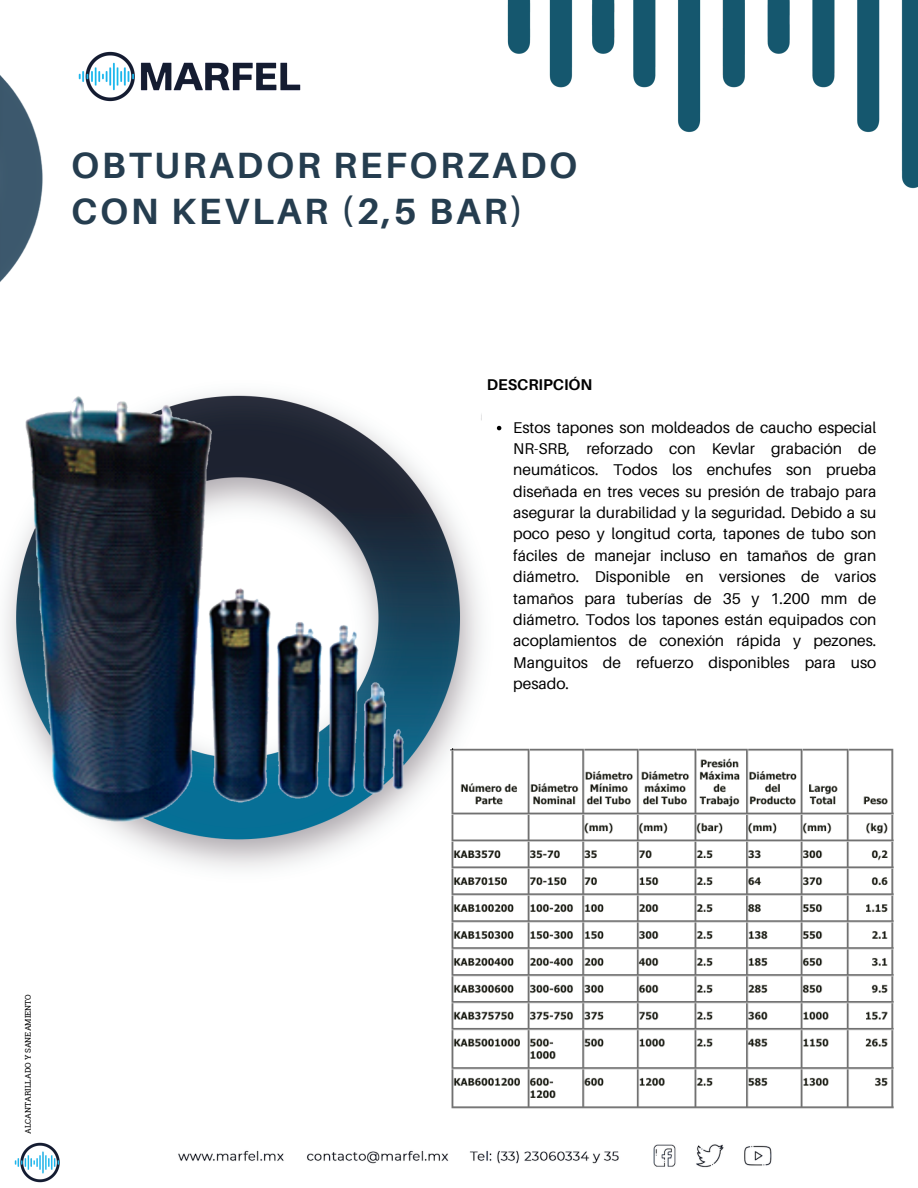
<style>
.page{position:relative;width:918px;height:1188px;background:#fff}
.page>*{position:absolute;margin:0;border:0;box-sizing:border-box;transform-origin:0 0}
.t1{font:700 36.6px "Aileron";letter-spacing:.075em;color:#253d4f}
.t2{font:15.6px/21.3px "Aileron";color:#000;text-align:justify}
.t3{font:700 15.6px "Aileron";color:#000}
.t4{font:7.95px "Roboto Slab";color:#000}
</style>
<div class="page">
<img style="left:14px;top:1142px;width:46px;height:41px">
<img style="left:178px;top:1144px;width:594px;height:24px">
<img style="left:107px;top:51px;width:194px;height:51px">
<img style="left:507px;top:0;width:411px;height:189px">
<img style="left:0;top:52px;width:107px;height:230px">
<img style="left:4px;top:394px;width:493px;height:475px">
<img style="left:450px;top:748px;width:444px;height:361px">
<svg style="left:497px;top:426px;width:4px;height:4px"></svg>
<p class="t1" style="left:71px;top:142px;width:507px">OBTURADOR REFORZADO</p>
<p class="t1" style="left:71px;top:188px;width:454px">CON KEVLAR (2,5 BAR)</p>
<p class="t3" style="left:487px;top:375px;width:107px">DESCRIPCIÓN</p>
<p class="t2" style="left:513px;top:416px;width:365px">Estos tapones son moldeados de caucho especial NR-SRB, reforzado con Kevlar grabación de neumáticos. Todos los enchufes son prueba diseñada en tres veces su presión de trabajo para asegurar la durabilidad y la seguridad. Debido a su poco peso y longitud corta, tapones de tubo son fáciles de manejar incluso en tamaños de gran diámetro. Disponible en versiones de varios tamaños para tuberías de 35 y 1.200 mm de diámetro. Todos los tapones están equipados con acoplamientos de conexión rápida y pezones.<br>Manguitos de refuerzo disponibles para uso pesado.</p>
<p class="t4" style="left:22px;top:1134px;width:141px;rotate:-90deg">ALCANTARILLADO Y SANEAMIENTO</p>
</div>
